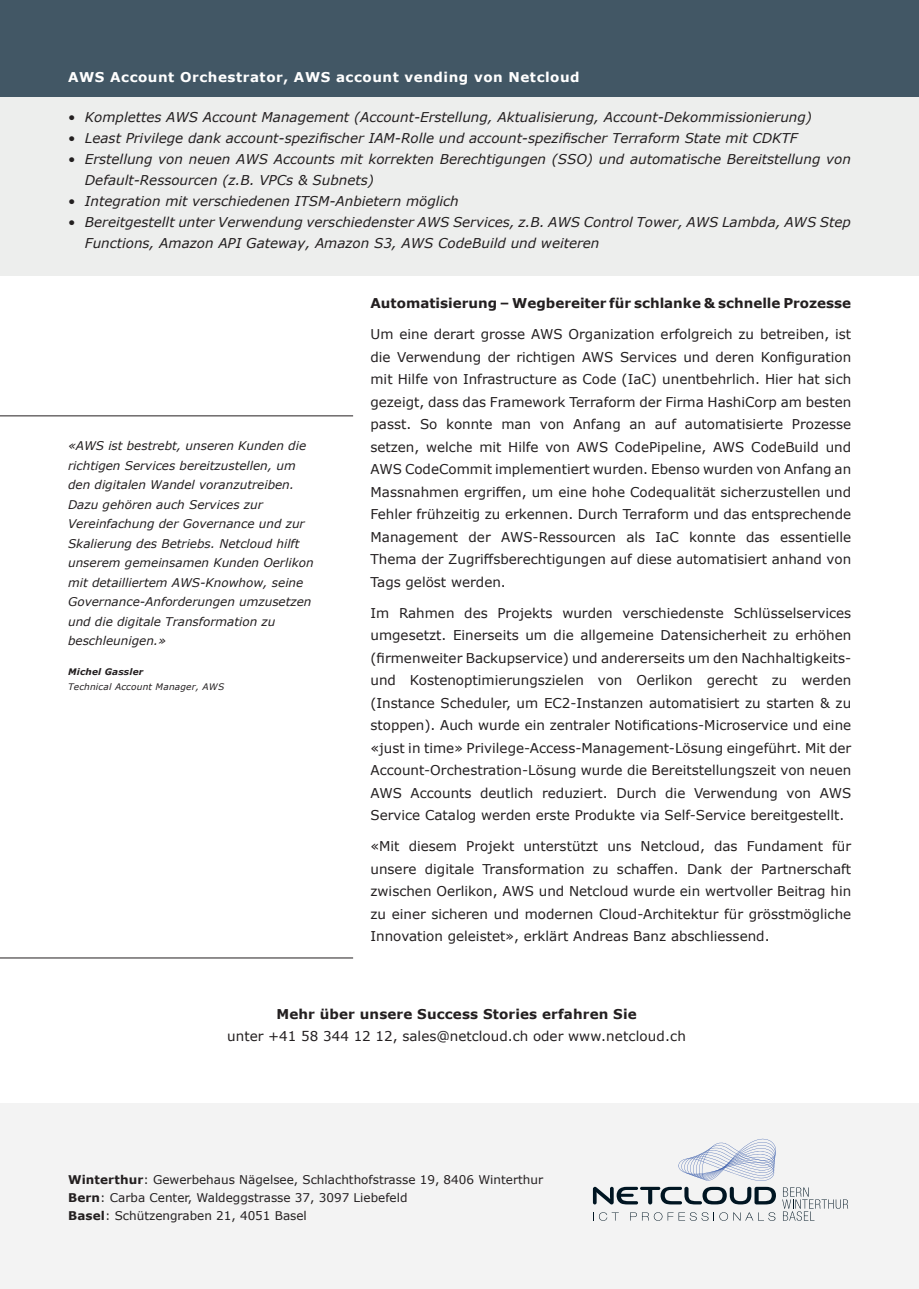
<style>
.page{position:relative;width:919px;height:1289px;background:#fff}
.page>*{position:absolute;margin:0;border:0;box-sizing:border-box;transform-origin:0 0}
.Absatzformat_1{font:13.5px/22.5px "Verdana";color:#231f20;text-align:justify}
.Absatzformat_2{font:italic 13.5px/21px "Verdana";color:#231f20}
.Absatzformat_1-2{font:700 13.5px "Verdana";color:#231f20}
.Absatzformat_2-2{font:13.5px "Verdana";color:#231f20}
.Absatzformat_2-3{font:700 13.5px "Verdana";letter-spacing:.04em;color:#fff}
.Absatzformat_2-4{font:700 13.5px "Verdana";letter-spacing:.01em;color:#231f20}
.Absatzformat_1-3{font:italic 12px/19.5px "Verdana";color:#231f20}
.Absatzformat_2-5{font:12px "Verdana";color:#231f20}
.Absatzformat_1-4{font:italic 9px "Verdana";letter-spacing:.02em;color:#231f20}
.Absatzformat_1-5{font:italic 700 9px "Verdana";letter-spacing:.02em;color:#231f20}
.s1{font-style:normal}
.s2{font-weight:700}
</style>
<div class="page">
<div style="left:0;top:1103px;width:918px;height:185px;background:#edeeed"></div>
<svg style="left:593px;top:1212px;width:25px;height:8px"></svg>
<svg style="left:630px;top:1212px;width:145px;height:8px"></svg>
<svg style="left:593px;top:1186px;width:182px;height:18px"></svg>
<svg style="left:678px;top:1138px;width:98px;height:42px"></svg>
<svg style="left:782px;top:1187px;width:66px;height:33px"></svg>
<div style="left:0;top:0;width:918px;height:275px;background:#edeeed"></div>
<div style="left:0;top:0;width:918px;height:96px;background:#425765"></div>
<hr style="left:0;top:415px;width:353px;height:1px;background:#231f20">
<hr style="left:0;top:957px;width:353px;height:1px;background:#231f20">
<p class="Absatzformat_2-3" style="left:68px;top:67px;width:513px">AWS Account Orchestrator, AWS account vending von Netcloud</p>
<p class="Absatzformat_2" style="left:68px;top:106px;width:745px"><span class="s1">•</span> Komplettes AWS Account Management (Account-Erstellung, Aktualisierung, Account-Dekommissionierung)</p>
<p class="Absatzformat_2" style="left:68px;top:127px;width:731px"><span class="s1">•</span> Least Privilege dank account-spezifischer IAM-Rolle und account-spezifischer Terraform State mit CDKTF</p>
<p class="Absatzformat_2" style="left:85px;top:148px;width:767px;text-indent:-17px"><span class="s1">•</span> Erstellung von neuen AWS Accounts mit korrekten Berechtigungen (SSO) und automatische Bereitstellung von<br>Default-Ressourcen (z.B. VPCs &amp; Subnets)</p>
<p class="Absatzformat_2" style="left:68px;top:190px;width:392px"><span class="s1">•</span> Integration mit verschiedenen ITSM-Anbietern möglich</p>
<p class="Absatzformat_2" style="left:85px;top:211px;width:767px;text-indent:-17px"><span class="s1">•</span> Bereitgestellt unter Verwendung verschiedenster AWS Services, z.B. AWS Control Tower, AWS Lambda, AWS Step<br>Functions, Amazon API Gateway, Amazon S3, AWS CodeBuild und weiteren</p>
<p class="Absatzformat_1-3" style="left:68px;top:436px;width:247px">«AWS ist bestrebt, unseren Kunden die richtigen Services bereitzustellen, um den digitalen Wandel voranzutreiben.<br>Dazu gehören auch Services zur Vereinfachung der Governance und zur Skalierung des Betriebs. Netcloud hilft unserem gemeinsamen Kunden Oerlikon mit detailliertem AWS-Knowhow, seine Governance-Anforderungen umzusetzen und die digitale Transformation zu beschleunigen.»</p>
<p class="Absatzformat_1-5" style="left:68px;top:665px;width:77px">Michel Gassler</p>
<p class="Absatzformat_1-4" style="left:68px;top:681px;width:158px">Technical Account Manager, AWS</p>
<p class="Absatzformat_1-2" style="left:370px;top:293px;width:482px">Automatisierung – Wegbereiter für schlanke &amp; schnelle Prozesse</p>
<p class="Absatzformat_1" style="left:370px;top:323px;width:482px">Um eine derart grosse AWS Organization erfolgreich zu betreiben, ist die Verwendung der richtigen AWS Services und deren Konfiguration mit Hilfe von Infrastructure as Code (IaC) unentbehrlich. Hier hat sich gezeigt, dass das Framework Terraform der Firma HashiCorp am besten passt. So konnte man von Anfang an auf automatisierte Prozesse setzen, welche mit Hilfe von AWS CodePipeline, AWS CodeBuild und AWS CodeCommit implementiert wurden. Ebenso wurden von Anfang an Massnahmen ergriffen, um eine hohe Codequalität sicherzustellen und Fehler frühzeitig zu erkennen. Durch Terraform und das entsprechende Management der AWS-Ressourcen als IaC konnte das essentielle Thema der Zugriffsberechtigungen auf diese automatisiert anhand von Tags gelöst werden.</p>
<p class="Absatzformat_1" style="left:370px;top:601px;width:482px">Im Rahmen des Projekts wurden verschiedenste Schlüsselservices umgesetzt. Einerseits um die allgemeine Datensicherheit zu erhöhen (firmenweiter Backupservice) und andererseits um den Nachhaltigkeits&shy;und Kostenoptimierungszielen von Oerlikon gerecht zu werden (Instance Scheduler, um EC2-Instanzen automatisiert zu starten &amp; zu stoppen). Auch wurde ein zentraler Notifications-Microservice und eine «just in time» Privilege-Access-Management-Lösung eingeführt. Mit der Account-Orchestration-Lösung wurde die Bereitstellungszeit von neuen AWS Accounts deutlich reduziert. Durch die Verwendung von AWS Service Catalog werden erste Produkte via Self-Service bereitgestellt.</p>
<p class="Absatzformat_1" style="left:370px;top:835px;width:482px">«Mit diesem Projekt unterstützt uns Netcloud, das Fundament für unsere digitale Transformation zu schaffen. Dank der Partnerschaft zwischen Oerlikon, AWS und Netcloud wurde ein wertvoller Beitrag hin zu einer sicheren und modernen Cloud-Architektur für grösstmögliche Innovation geleistet», erklärt Andreas Banz abschliessend.</p>
<p class="Absatzformat_2-4" style="left:276px;top:1004px;width:362px">Mehr über unsere Success Stories erfahren Sie</p>
<p class="Absatzformat_2-2" style="left:227px;top:1027px;width:460px">unter +41 58 344 12 12, sales@netcloud.ch oder www.netcloud.ch</p>
<p class="Absatzformat_2-5" style="left:68px;top:1171px;width:476px"><span class="s2">Winterthur</span>: Gewerbehaus Nägelsee, Schlachthofstrasse 19, 8406 Winterthur</p>
<p class="Absatzformat_2-5" style="left:68px;top:1189px;width:341px"><span class="s2">Bern</span>: Carba Center, Waldeggstrasse 37, 3097 Liebefeld</p>
<p class="Absatzformat_2-5" style="left:68px;top:1207px;width:240px"><span class="s2">Basel</span>: Schützengraben 21, 4051 Basel</p>
</div>
